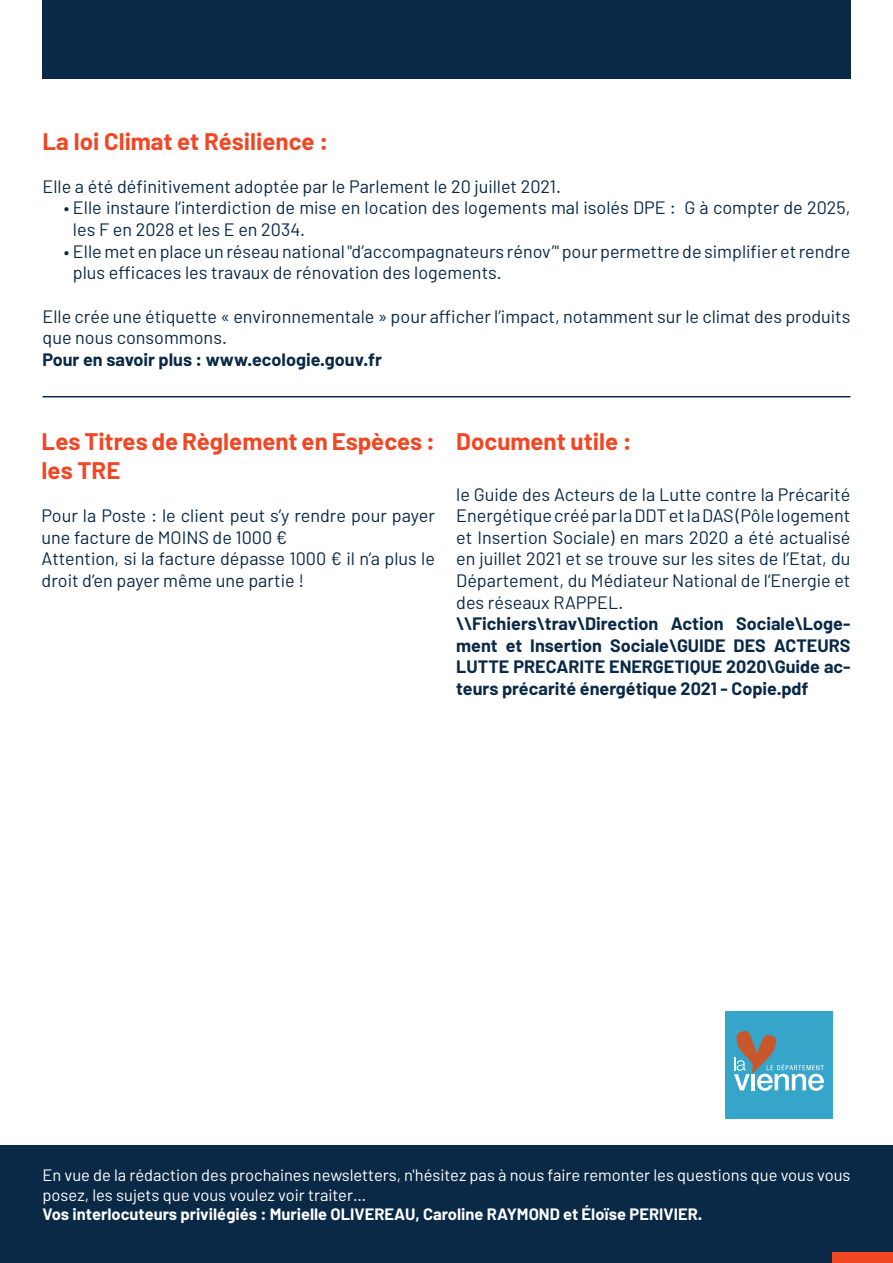
<style>
.page{position:relative;width:893px;height:1263px;background:#fff}
.page>*{position:absolute;margin:0;border:0;box-sizing:border-box;transform-origin:0 0}
.t1{font:700 24px/28.8px "Barlow";color:#f14624}
.t2{font:18px/21.6px "Barlow";color:#092946}
.t3{font:700 18px/21.6px "Barlow";color:#092946;text-align:justify}
.t4{font:16.5px/19.8px "Barlow";color:#fff}
.t5{font:700 16.5px "Barlow";color:#fff}
</style>
<div class="page">
<div style="left:43px;top:0;width:808px;height:78px;background:#092946"></div>
<div style="left:0;top:1145px;width:893px;height:118px;background:#092946"></div>
<div style="left:832px;top:1253px;width:61px;height:10px;background:#f14624"></div>
<hr style="left:43px;top:396px;width:807px;height:1px;background:#092946">
<div style="left:725px;top:1011px;width:108px;height:107px;background:#36a5ca"></div>
<svg style="left:734px;top:1031px;width:90px;height:60px"></svg>
<h1 class="t1" style="left:43px;top:127px;width:287px">La loi Climat et Résilience :</h1>
<p class="t2" style="left:43px;top:175px;width:520px">Elle a été définitivement adoptée par le Parlement le 20 juillet 2021.</p>
<p class="t2" style="left:73px;top:197px;width:779px;text-indent:-9px">• Elle instaure l’interdiction de mise en location des logements mal isolés DPE : G à compter de 2025, les F en 2028 et les E en 2034.</p>
<p class="t2" style="left:73px;top:240px;width:779px;text-indent:-9px">• Elle met en place un réseau national "d’accompagnateurs rénov’" pour permettre de simplifier et rendre plus efficaces les travaux de rénovation des logements.</p>
<p class="t2" style="left:43px;top:305px;width:809px">Elle crée une étiquette « environnementale » pour afficher l’impact, notamment sur le climat des produits que nous consommons.</p>
<p class="t3" style="left:43px;top:348px;width:341px">Pour en savoir plus : www.ecologie.gouv.fr</p>
<h1 class="t1" style="left:42px;top:427px;width:395px">Les Titres de Règlement en Espèces : les TRE</h1>
<p class="t2" style="left:42px;top:504px;width:395px">Pour la Poste : le client peut s’y rendre pour payer une facture de MOINS de 1000 €<br>Attention, si la facture dépasse 1000 € il n’a plus le droit d’en payer même une partie !</p>
<h1 class="t1" style="left:456px;top:427px;width:177px">Document utile :</h1>
<p class="t2" style="left:456px;top:483px;width:396px;text-align:justify">le Guide des Acteurs de la Lutte contre la Précarité Energétique créé par la DDT et la DAS (Pôle logement et Insertion Sociale) en mars 2020 a été actualisé en juillet 2021 et se trouve sur les sites de l’Etat, du Département, du Médiateur National de l’Energie et des réseaux RAPPEL.</p>
<p class="t3" style="left:456px;top:613px;width:396px">\\Fichiers\trav\Direction Action Sociale\Loge&shy;ment et Insertion Sociale\GUIDE DES ACTEURS LUTTE PRECARITE ENERGETIQUE 2020\Guide ac&shy;teurs précarité énergétique 2021 - Copie.pdf</p>
<p class="t4" style="left:43px;top:1164px;width:809px">En vue de la rédaction des prochaines newsletters, n'hésitez pas à nous faire remonter les questions que vous vous posez, les sujets que vous voulez voir traiter…</p>
<p class="t5" style="left:43px;top:1204px;width:661px">Vos interlocuteurs privilégiés : Murielle OLIVEREAU, Caroline RAYMOND et Éloïse PERIVIER.</p>
</div>
